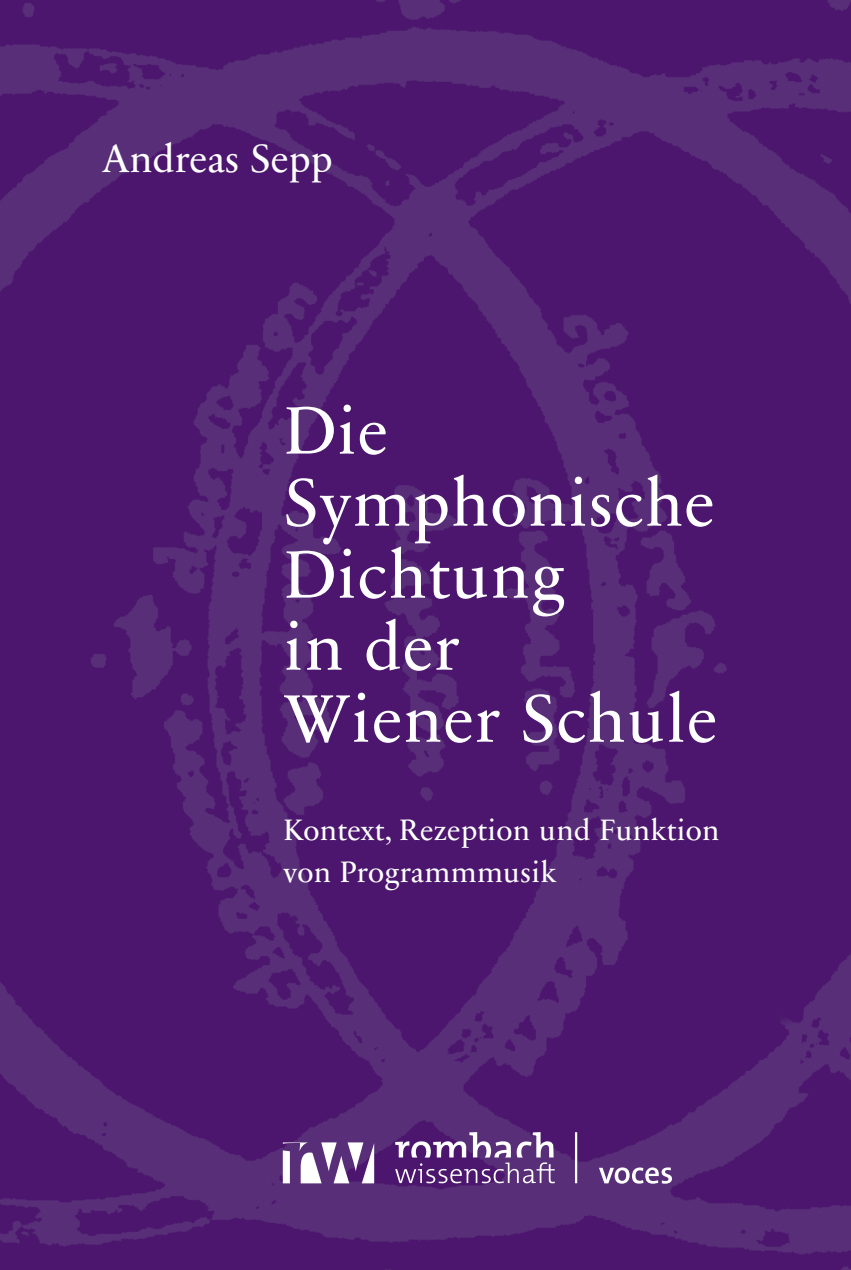
<style>
.page{position:relative;width:851px;height:1270px;background:#fff}
.page>*{position:absolute;margin:0;border:0;box-sizing:border-box;transform-origin:0 0}
.t1{font:68px/72px "Sabon Next LT Pro";letter-spacing:.015em;color:#fff}
.t2{font:40px "Sabon Next LT Pro";color:#fff}
.t3{font:30px/42px "Sabon Next LT Pro";letter-spacing:.01em;color:#fff}
</style>
<div class="page">
<img style="left:0;top:0;width:850px;height:1270px">
<svg style="left:283px;top:1142px;width:91px;height:41px"></svg>
<svg style="left:395px;top:1132px;width:160px;height:52px"></svg>
<hr style="left:575px;top:1132px;width:2px;height:51px;background:#fff">
<svg style="left:599px;top:1167px;width:73px;height:17px"></svg>
<h2 class="t2" style="left:102px;top:127px;width:232px">Andreas Sepp</h2>
<h1 class="t1" style="left:283px;top:392px;width:435px">Die<br>Symphonische<br>Dichtung<br>in der<br>Wiener Schule</h1>
<p class="t3" style="left:283px;top:808px;width:437px">Kontext, Rezeption und Funktion von Programmmusik</p>
</div>
